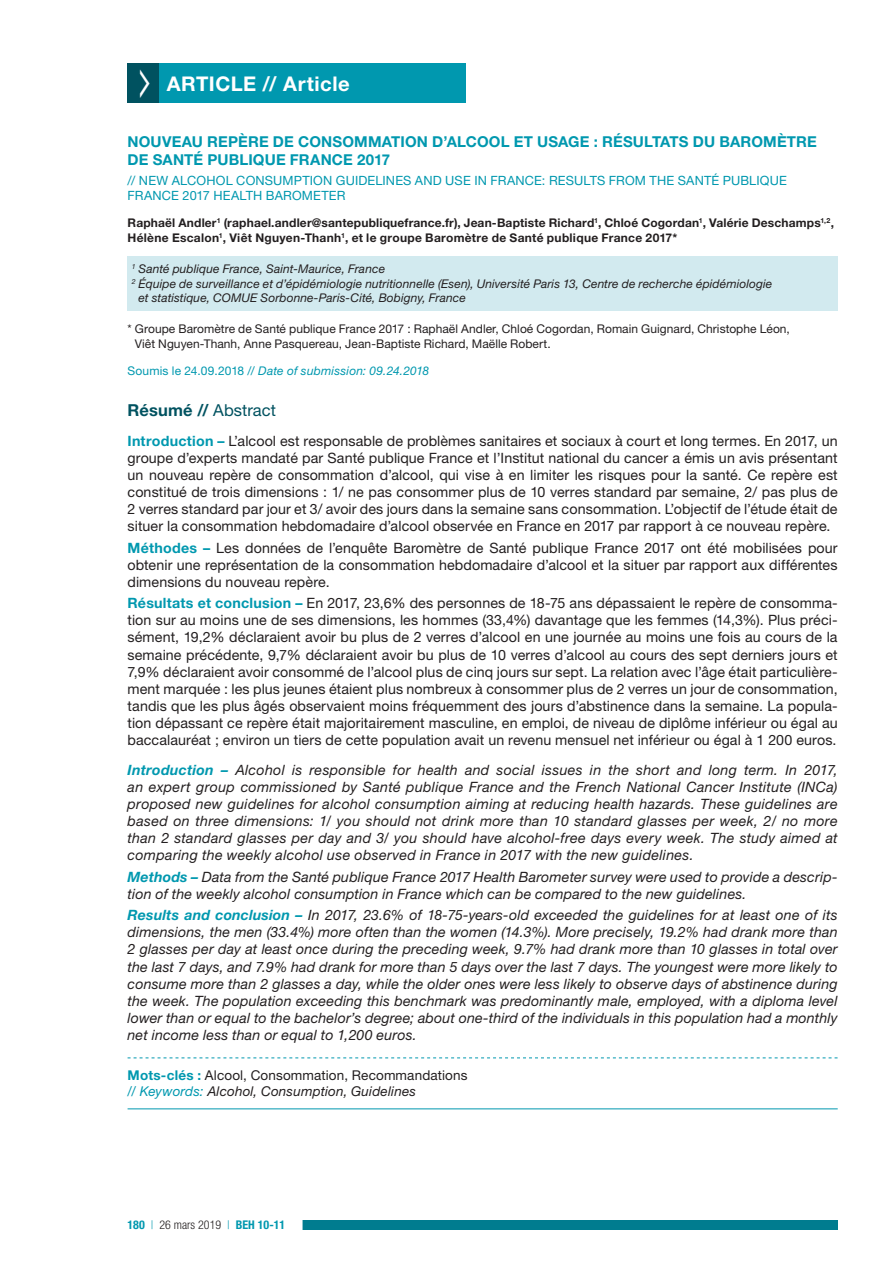
<style>
.page{position:relative;width:893px;height:1263px;background:#fff}
.page>*{position:absolute;margin:0;border:0;box-sizing:border-box;transform-origin:0 0}
.t1{font:700 20.25px "Helvetica Neue LT Std";letter-spacing:.025em;color:#fff}
.t2{font:700 16.5px "Helvetica Neue LT Std";letter-spacing:.01em;color:#005260}
.t3{font:700 15px/18px "Helvetica Neue LT Std";letter-spacing:.01em;color:#0098af}
.t4{font:14.25px/17.1px "Helvetica Neue LT Std";letter-spacing:.005em;color:#231f20;text-align:justify}
.t5{font:italic 14.25px/17.1px "Helvetica Neue LT Std";letter-spacing:.01em;color:#231f20;text-align:justify}
.t6{font:13.5px/16.2px "Helvetica Neue LT Std";letter-spacing:.01em;color:#231f20}
.t7{font:12.75px/15.3px "Helvetica Neue LT Std";letter-spacing:.01em;color:#0098af}
.t8{font:italic 12px "Helvetica Neue LT Std";letter-spacing:.005em;color:#231f20}
.t9{font:700 12px/14.4px "Helvetica Neue LT Std";letter-spacing:.015em;color:#231f20}
.t10{font:12px/14.4px "Helvetica Neue LT Std";letter-spacing:.005em;color:#231f20}
.t11{font:italic 12px "Helvetica Neue LT Std";letter-spacing:.015em;color:#0098af}
.t12{font:700 condensed 12px "Helvetica Neue LT Std";color:#0098af}
.s1{font-style:normal}
.s2{font-weight:400}
.s3{font-weight:700;color:#0098af}
.s4{font-style:italic;color:#0098af}
.s5{font-style:italic}
.s6{font-weight:300}
.s7{font-weight:300;color:#231f20}
</style>
<div class="page">
<div style="left:242px;top:1221px;width:596px;height:9px;background:#007c8f"></div>
<div style="left:110px;top:1219px;width:193px;height:12px;background:#fff"></div>
<div style="left:159px;top:64px;width:307px;height:39px;background:#0098af"></div>
<div style="left:128px;top:256px;width:710px;height:54px;background:#d2eaef"></div>
<svg style="left:128px;top:1057px;width:710px;height:1px"></svg>
<hr style="left:128px;top:1108px;width:710px;height:1px;background:#0098af">
<div style="left:128px;top:64px;width:31px;height:39px;background:#005260"></div>
<h1 class="t1" style="left:167px;top:71px;width:184px">ARTICLE // Article</h1>
<p class="t3" style="left:128px;top:133px;width:691px">NOUVEAU REPÈRE DE CONSOMMATION D’ALCOOL ET USAGE : RÉSULTATS DU BAROMÈTRE<br>DE SANTÉ PUBLIQUE FRANCE 2017</p>
<p class="t7" style="left:128px;top:172px;width:661px">// NEW ALCOHOL CONSUMPTION GUIDELINES AND USE IN FRANCE: RESULTS FROM THE SANTÉ PUBLIQUE<br>FRANCE 2017 HEALTH BAROMETER</p>
<p class="t9" style="left:128px;top:216px;width:708px">Raphaël Andler<sup>1</sup> (raphael.andler@santepubliquefrance.fr), Jean-Baptiste Richard<sup>1</sup>, Chloé Cogordan<sup>1</sup>, Valérie Deschamps<sup>1,2</sup>,<br>Hélène Escalon<sup>1</sup>, Viêt Nguyen-Thanh<sup>1</sup>, et le groupe Baromètre de Santé publique France 2017*</p>
<p class="t8" style="left:132px;top:262px;width:255px"><sup>1</sup> Santé publique France, Saint-Maurice, France</p>
<p class="t8" style="left:132px;top:276px;width:642px"><sup>2</sup> Équipe de surveillance et d’épidémiologie nutritionnelle (Esen), Université Paris 13, Centre de recherche épidémiologie</p>
<p class="t8" style="left:139px;top:290px;width:329px">et statistique, COMUE Sorbonne-Paris-Cité, Bobigny, France</p>
<p class="t10" style="left:135px;top:322px;width:657px;text-indent:-7px">* Groupe Baromètre de Santé publique France 2017 : Raphaël Andler, Chloé Cogordan, Romain Guignard, Christophe Léon,<br>Viêt Nguyen-Thanh, Anne Pasquereau, Jean-Baptiste Richard, Maëlle Robert.</p>
<p class="t11" style="left:128px;top:363px;width:303px"><span class="s1">Soumis le 24.09.2018 //</span> Date of submission: 09.24.2018</p>
<p class="t2" style="left:128px;top:400px;width:150px">Résumé // <span class="s2">Abstract</span></p>
<p class="t4" style="left:128px;top:432px;width:712px"><span class="s3">Introduction –</span> L’alcool est responsable de problèmes sanitaires et sociaux à court et long termes. En 2017, un groupe d’experts mandaté par Santé publique France et l’Institut national du cancer a émis un avis présentant un nouveau repère de consommation d’alcool, qui vise à en limiter les risques pour la santé. Ce repère est constitué de trois dimensions : 1/ ne pas consommer plus de 10 verres standard par semaine, 2/ pas plus de 2 verres standard par jour et 3/ avoir des jours dans la semaine sans consommation. L’objectif de l’étude était de situer la consommation hebdomadaire d’alcool observée en France en 2017 par rapport à ce nouveau repère.</p>
<p class="t4" style="left:128px;top:539px;width:712px"><span class="s3">Méthodes –</span> Les données de l’enquête Baromètre de Santé publique France 2017 ont été mobilisées pour obtenir une représentation de la consommation hebdomadaire d’alcool et la situer par rapport aux différentes dimensions du nouveau repère.</p>
<p class="t4" style="left:128px;top:594px;width:712px"><span class="s3">Résultats et conclusion –</span> En 2017, 23,6% des personnes de 18-75 ans dépassaient le repère de consomma&shy;tion sur au moins une de ses dimensions, les hommes (33,4%) davantage que les femmes (14,3%). Plus préci&shy;sément, 19,2% déclaraient avoir bu plus de 2 verres d’alcool en une journée au moins une fois au cours de la semaine précédente, 9,7% déclaraient avoir bu plus de 10 verres d’alcool au cours des sept derniers jours et 7,9% déclaraient avoir consommé de l’alcool plus de cinq jours sur sept. La relation avec l’âge était particulière&shy;ment marquée : les plus jeunes étaient plus nombreux à consommer plus de 2 verres un jour de consommation, tandis que les plus âgés observaient moins fréquemment des jours d’abstinence dans la semaine. La popula&shy;tion dépassant ce repère était majoritairement masculine, en emploi, de niveau de diplôme inférieur ou égal au baccalauréat ; environ un tiers de cette population avait un revenu mensuel net inférieur ou égal à 1 200 euros.</p>
<p class="t5" style="left:128px;top:761px;width:712px"><span class="s3">Introduction –</span> Alcohol is responsible for health and social issues in the short and long term. In 2017, an expert group commissioned by Santé publique France and the French National Cancer Institute (INCa) proposed new guidelines for alcohol consumption aiming at reducing health hazards. These guidelines are based on three dimensions: 1/ you should not drink more than 10 standard glasses per week, 2/ no more than 2 standard glasses per day and 3/ you should have alcohol-free days every week. The study aimed at comparing the weekly alcohol use observed in France in 2017 with the new guidelines.</p>
<p class="t5" style="left:128px;top:868px;width:712px"><span class="s3">Methods –</span> Data from the Santé publique France 2017 Health Barometer survey were used to provide a descrip&shy;tion of the weekly alcohol consumption in France which can be compared to the new guidelines.</p>
<p class="t5" style="left:128px;top:906px;width:712px"><span class="s3">Results and conclusion –</span> In 2017, 23.6% of 18-75-years-old exceeded the guidelines for at least one of its dimensions, the men (33.4%) more often than the women (14.3%). More precisely, 19.2% had drank more than 2 glasses per day at least once during the preceding week, 9.7% had drank more than 10 glasses in total over the last 7 days, and 7.9% had drank for more than 5 days over the last 7 days. The youngest were more likely to consume more than 2 glasses a day, while the older ones were less likely to observe days of abstinence during the week. The population exceeding this benchmark was predominantly male, employed, with a diploma level lower than or equal to the bachelor’s degree; about one-third of the individuals in this population had a monthly net income less than or equal to 1,200 euros.</p>
<p class="t6" style="left:128px;top:1066px;width:341px"><span class="s3">Mots-clés :</span> Alcool, Consommation, Recommandations <span class="s4">// Keywords:</span> <span class="s5">Alcohol, Consumption, Guidelines</span></p>
<p class="t12" style="left:128px;top:1217px;width:159px">180 <span class="s6">|</span> <span class="s7">26 mars 2019</span> <span class="s6">|</span> BEH 10-11</p>
</div>
